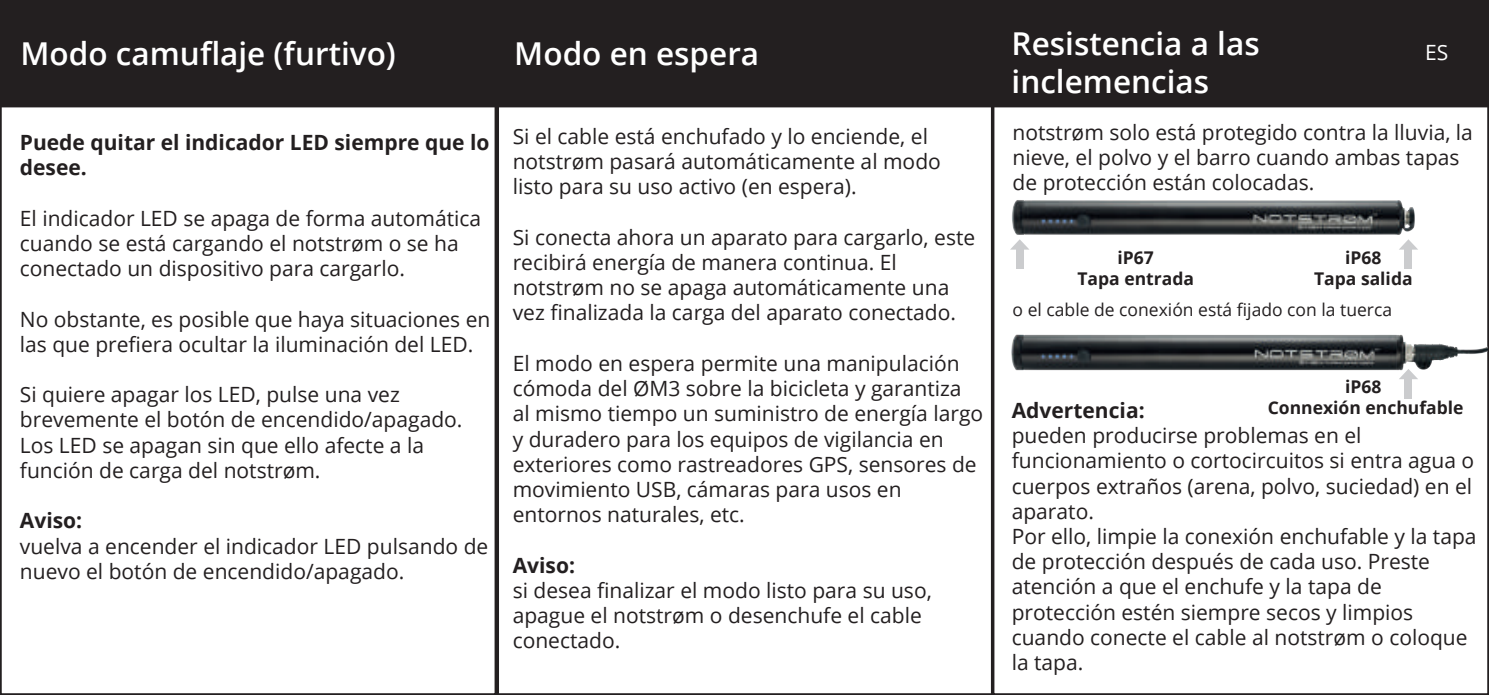
<style>
.page{position:relative;width:1489px;height:695px;background:#fff}
.page>*{position:absolute;margin:0;border:0;box-sizing:border-box;transform-origin:0 0}
.t1{font:600 31.5px/37.8px "Open Sans";color:#fff}
.t2{font:21px/25.2px "Open Sans";color:#231f20}
.t3{font:700 21px/25.2px "Open Sans";color:#231f20}
.t4{font:21px "Open Sans";color:#fff}
.t5{font:700 17.5px/21px "Open Sans";color:#231f20;text-align:center}
.t6{font:17.5px "Open Sans";color:#231f20}
</style>
<div class="page">
<div style="left:990px;top:0;width:498px;height:695px;border:4px solid #231f20"></div>
<div style="left:0;top:0;width:1488px;height:106px;background:#231f20"></div>
<img style="left:1010px;top:200px;width:408px;height:58px">
<div style="left:1015px;top:249px;width:8px;height:20px;background:#cbccce"></div>
<svg style="left:1010px;top:239px;width:19px;height:10px"></svg>
<div style="left:1404px;top:378px;width:7px;height:20px;background:#cbccce"></div>
<svg style="left:1399px;top:375px;width:18px;height:4px"></svg>
<div style="left:1404px;top:249px;width:7px;height:20px;background:#cbccce"></div>
<svg style="left:1398px;top:239px;width:19px;height:10px"></svg>
<img style="left:1011px;top:326px;width:476px;height:49px">
<h1 class="t1" style="left:1011px;top:24px;width:249px">Resistencia a las inclemencias</h1>
<p class="t2" style="left:1012px;top:119px;width:462px">notstrøm solo está protegido contra la lluvia, la nieve, el polvo y el barro cuando ambas tapas de protección están colocadas.</p>
<h1 class="t1" style="left:21px;top:34px;width:377px">Modo camuflaje (furtivo)</h1>
<h1 class="t1" style="left:514px;top:34px;width:246px">Modo en espera</h1>
<p class="t4" style="left:1424px;top:37px;width:25px">ES</p>
<p class="t2" style="left:512px;top:123px;width:429px">Si el cable está enchufado y lo enciende, el notstrøm pasará automáticamente al modo listo para su uso activo (en espera).</p>
<p class="t2" style="left:512px;top:224px;width:464px">Si conecta ahora un aparato para cargarlo, este recibirá energía de manera continua. El notstrøm no se apaga automáticamente una vez finalizada la carga del aparato conectado.</p>
<p class="t2" style="left:512px;top:350px;width:472px">El modo en espera permite una manipulación cómoda del ØM3 sobre la bicicleta y garantiza al mismo tiempo un suministro de energía largo y duradero para los equipos de vigilancia en exteriores como rastreadores GPS, sensores de movimiento USB, cámaras para usos en entornos naturales, etc.</p>
<p class="t3" style="left:512px;top:551px;width:64px">Aviso:</p>
<p class="t2" style="left:512px;top:577px;width:420px">si desea finalizar el modo listo para su uso, apague el notstrøm o desenchufe el cable conectado.</p>
<p class="t3" style="left:20px;top:129px;width:471px">Puede quitar el indicador LED siempre que lo desee.</p>
<p class="t2" style="left:20px;top:205px;width:462px">El indicador LED se apaga de forma automática cuando se está cargando el notstrøm o se ha conectado un dispositivo para cargarlo.</p>
<p class="t2" style="left:20px;top:306px;width:472px">No obstante, es posible que haya situaciones en las que prefiera ocultar la iluminación del LED.</p>
<p class="t2" style="left:20px;top:381px;width:444px">Si quiere apagar los LED, pulse una vez brevemente el botón de encendido/apagado.<br>Los LED se apagan sin que ello afecte a la función de carga del notstrøm.</p>
<p class="t3" style="left:20px;top:507px;width:64px">Aviso:</p>
<p class="t2" style="left:20px;top:532px;width:470px">vuelva a encender el indicador LED pulsando de nuevo el botón de encendido/apagado.</p>
<p class="t5" style="left:1077px;top:246px;width:118px">iP67<br>Tapa entrada</p>
<p class="t5" style="left:1313px;top:246px;width:100px">iP68<br>Tapa salida</p>
<p class="t6" style="left:1012px;top:298px;width:381px">o el cable de conexión está fijado con la tuerca</p>
<p class="t5" style="left:1345px;top:376px;width:38px">iP68</p>
<p class="t3" style="left:1011px;top:397px;width:134px">Advertencia:</p>
<p class="t5" style="left:1267px;top:397px;width:197px">Connexión enchufable</p>
<p class="t2" style="left:1011px;top:422px;width:466px">pueden producirse problemas en el funcionamiento o cortocircuitos si entra agua o cuerpos extraños (arena, polvo, suciedad) en el aparato.<br>Por ello, limpie la conexión enchufable y la tapa de protección después de cada uso. Preste atención a que el enchufe y la tapa de protección estén siempre secos y limpios cuando conecte el cable al notstrøm o coloque la tapa.</p>
</div>
